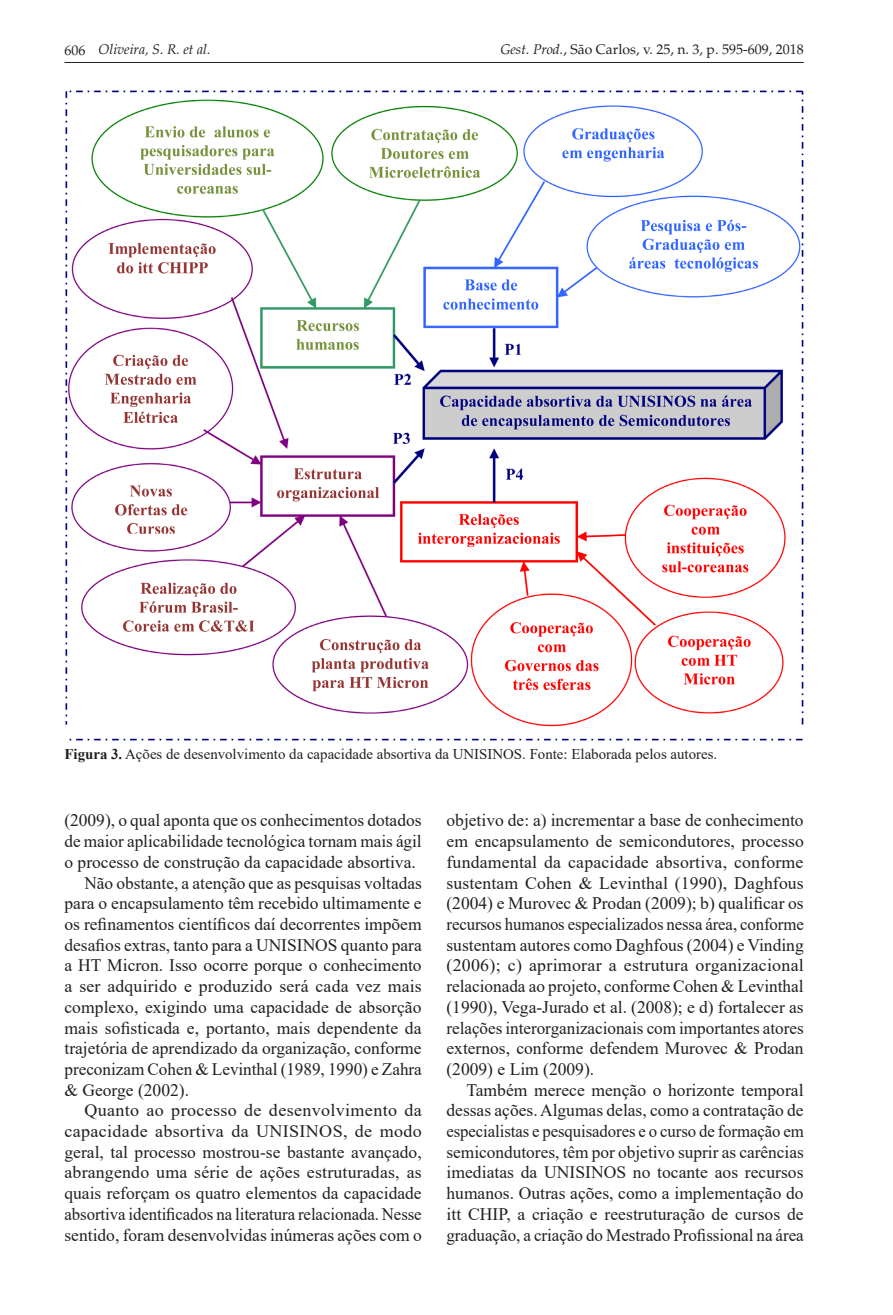
<style>
.page{position:relative;width:893px;height:1315px;background:#fff}
.page>*{position:absolute;margin:0;border:0;box-sizing:border-box;transform-origin:0 0}
.Paragraph{font:17.5px/20.7px "Times New Roman";color:#231f20;text-align:justify}
.FigureCaption{font:14.88px "Times New Roman";color:#231f20}
.t1{font:14px "Palatino";color:#231f20}
.t2{font:italic 14px "Palatino";color:#231f20}
.s1{font-style:italic}
.s2{font-weight:700}
</style>
<div class="page">
<hr style="left:64px;top:62px;width:740px;height:1px;background:#231f20">
<img style="left:65px;top:90px;width:739px;height:651px">
<p class="t1" style="left:64px;top:42px;width:22px">606</p>
<p class="t2" style="left:99px;top:41px;width:114px">Oliveira, S. R. et al.</p>
<p class="t1" style="left:500px;top:41px;width:305px"><span class="s1">Gest. Prod.</span>, São Carlos, v. 25, n. 3, p. 595-609, 2018</p>
<p class="FigureCaption" style="left:64px;top:743px;width:654px"><span class="s2">Figura 3.</span> Ações de desenvolvimento da capacidade absortiva da UNISINOS. Fonte: Elaborada pelos autores.</p>
<p class="Paragraph" style="left:64px;top:809px;width:359px">(2009), o qual aponta que os conhecimentos dotados de maior aplicabilidade tecnológica tornam mais ágil o processo de construção da capacidade absortiva.</p>
<p class="Paragraph" style="left:64px;top:872px;width:359px;text-indent:20px">Não obstante, a atenção que as pesquisas voltadas para o encapsulamento têm recebido ultimamente e os refinamentos científicos daí decorrentes impõem desafios extras, tanto para a UNISINOS quanto para a HT Micron. Isso ocorre porque o conhecimento a ser adquirido e produzido será cada vez mais complexo, exigindo uma capacidade de absorção mais sofisticada e, portanto, mais dependente da trajetória de aprendizado da organização, conforme preconizam Cohen &amp; Levinthal (1989, 1990) e Zahra &amp; George (2002).</p>
<p class="Paragraph" style="left:64px;top:1099px;width:359px;text-indent:20px">Quanto ao processo de desenvolvimento da capacidade absortiva da UNISINOS, de modo geral, tal processo mostrou-se bastante avançado, abrangendo uma série de ações estruturadas, as quais reforçam os quatro elementos da capacidade absortiva identificados na literatura relacionada. Nesse sentido, foram desenvolvidas inúmeras ações com o</p>
<p class="Paragraph" style="left:446px;top:809px;width:359px">objetivo de: a) incrementar a base de conhecimento em encapsulamento de semicondutores, processo fundamental da capacidade absortiva, conforme sustentam Cohen &amp; Levinthal (1990), Daghfous (2004) e Murovec &amp; Prodan (2009); b) qualificar os recursos humanos especializados nessa área, conforme sustentam autores como Daghfous (2004) e Vinding (2006); c) aprimorar a estrutura organizacional relacionada ao projeto, conforme Cohen &amp; Levinthal (1990), Vega-Jurado et al. (2008); e d) fortalecer as relações interorganizacionais com importantes atores externos, conforme defendem Murovec &amp; Prodan (2009) e Lim (2009).</p>
<p class="Paragraph" style="left:446px;top:1079px;width:359px;text-indent:20px">Também merece menção o horizonte temporal dessas ações. Algumas delas, como a contratação de especialistas e pesquisadores e o curso de formação em semicondutores, têm por objetivo suprir as carências imediatas da UNISINOS no tocante aos recursos humanos. Outras ações, como a implementação do itt CHIP, a criação e reestruturação de cursos de graduação, a criação do Mestrado Profissional na área</p>
</div>
